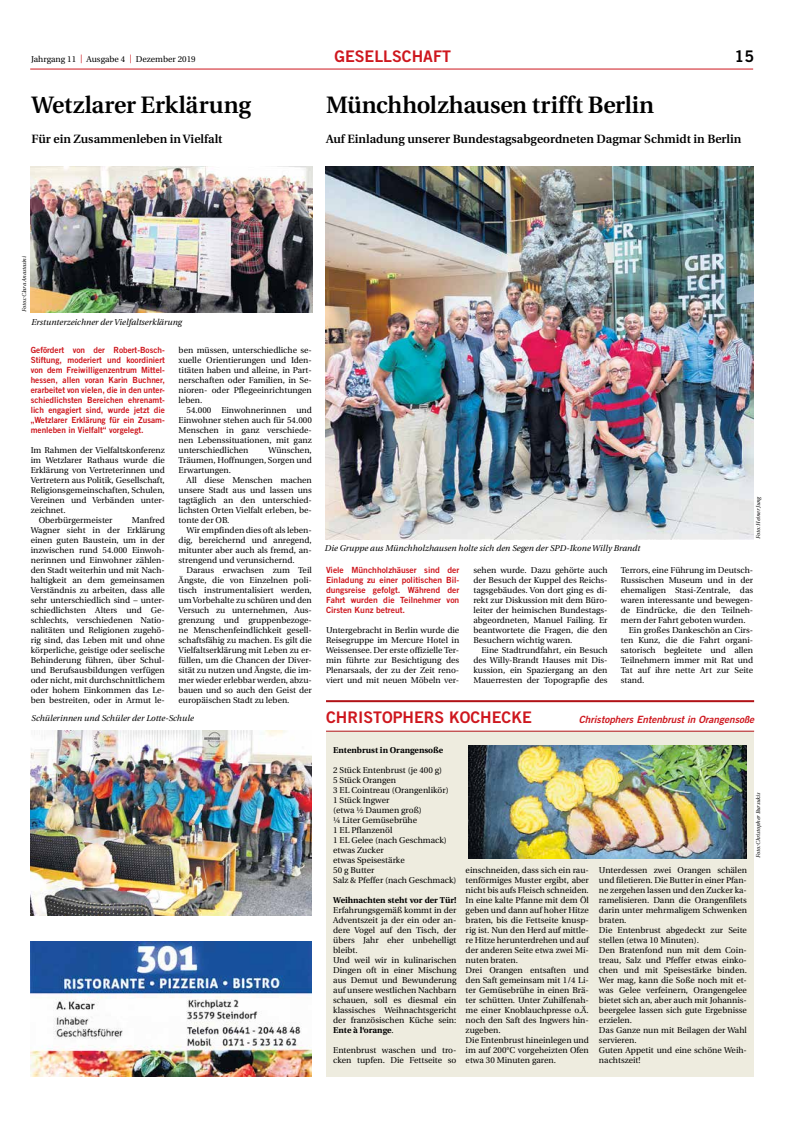
<style>
.page{position:relative;width:808px;height:1134px;background:#fff}
.page>*{position:absolute;margin:0;border:0;box-sizing:border-box;transform-origin:0 0}
.t1{font:600 23.7px "Utopia";letter-spacing:-.01em;color:#000}
.t2{font:16px "Trade Gothic Bold Two";color:#ce171e}
.t3{font:16px "Trade Gothic Bold Two";color:#000}
.t4{font:600 12px "Utopia";color:#000}
.t5{font:italic 10px "Trade Gothic Bold Two";color:#ce171e}
.t6{font:8.5px/10px "Utopia";color:#000;text-align:justify}
.t7{font:8.5px/10px "Trade Gothic Bold Two";color:#ce171e;text-align:justify}
.t8{font:italic 8.5px "Utopia";color:#000}
.t9{font:700 8.5px "Utopia";color:#000}
.t10{font:italic 5.5px "Utopia";color:#000}
.s1{font-size:11.9px;color:#ce171e}
.s2{font-weight:700}
</style>
<div class="page">
<div style="left:326px;top:731px;width:428px;height:346px;background:#eeecdf"></div>
<hr style="left:30px;top:69px;width:723px;height:1px;background:#ce171e">
<hr style="left:326px;top:700px;width:428px;height:2px;background:#b11116">
<hr style="left:326px;top:731px;width:428px;height:1px;background:#b11116">
<img style="left:468px;top:746px;width:278px;height:112px">
<img style="left:325px;top:166px;width:428px;height:374px">
<img style="left:30px;top:166px;width:282px;height:146px">
<img style="left:30px;top:731px;width:281px;height:184px">
<img style="left:31px;top:941px;width:280px;height:136px">
<p class="t6" style="left:31px;top:55px;width:166px">Jahrgang 11 <span class="s1">|</span> Ausgabe 4 <span class="s1">|</span> Dezember 2019</p>
<h2 class="t2" style="left:334px;top:47px;width:118px">GESELLSCHAFT</h2>
<h2 class="t3" style="left:734px;top:47px;width:21px">15</h2>
<h1 class="t1" style="left:31px;top:92px;width:221px">Wetzlarer Erklärung</h1>
<h3 class="t4" style="left:31px;top:132px;width:193px">Für ein Zusammenleben in Vielfalt</h3>
<h1 class="t1" style="left:326px;top:92px;width:330px">Münchholzhausen trifft Berlin</h1>
<h3 class="t4" style="left:326px;top:132px;width:417px">Auf Einladung unserer Bundestagsabgeordneten Dagmar Schmidt in Berlin</h3>
<p class="t10" style="left:21px;top:312px;width:57px;rotate:-90deg">Fotos: Clara Anastasini</p>
<p class="t8" style="left:31px;top:318px;width:152px">Erstunterzeichner der Vielfaltserklärung</p>
<p class="t7" style="left:31px;top:345px;width:136px">Gefördert von der Robert-Bosch-Stiftung, moderiert und koordiniert von dem Freiwilligenzentrum Mittel&shy;hessen, allen voran Karin Buchner, erarbeitet von vielen, die in den unter&shy;schiedlichsten Bereichen ehrenamt&shy;lich engagiert sind, wurde jetzt die „Wetzlarer Erklärung für ein Zusam&shy;menleben in Vielfalt“ vorgelegt.</p>
<p class="t6" style="left:31px;top:445px;width:136px">Im Rahmen der Vielfaltskonferenz</p>
<p class="t6" style="left:31px;top:455px;width:136px">im Wetzlarer Rathaus wurde die</p>
<p class="t6" style="left:31px;top:465px;width:136px">Erklärung von Vertreterinnen und</p>
<p class="t6" style="left:31px;top:475px;width:136px">Vertretern aus Politik, Gesellschaft,</p>
<p class="t6" style="left:31px;top:485px;width:136px">Religionsgemeinschaften, Schulen,</p>
<p class="t6" style="left:31px;top:495px;width:136px">Vereinen und Verbänden unter-</p>
<p class="t6" style="left:31px;top:505px;width:37px">zeichnet.</p>
<p class="t6" style="left:39px;top:515px;width:75px">Oberbürgermeister</p>
<p class="t6" style="left:31px;top:515px;width:136px;text-indent:101px">Manfred Wagner sieht in der Erklärung einen guten Baustein, um in der inzwischen rund 54.000 Einwoh&shy;nerinnen und Einwohner zählen&shy;den Stadt weiterhin und mit Nach&shy;haltigkeit an dem gemeinsamen Verständnis zu arbeiten, dass alle sehr unterschiedlich sind – unter&shy;schiedlichsten Alters und Ge&shy;schlechts, verschiedenen Natio&shy;nalitäten und Religionen zugehö&shy;rig sind, das Leben mit und ohne körperliche, geistige oder seelische Behinderung führen, über Schul&shy;und Berufsausbildungen verfügen oder nicht, mit durchschnittlichem oder hohem Einkommen das Le&shy;ben bestreiten, oder in Armut le-</p>
<p class="t6" style="left:179px;top:345px;width:135px">ben müssen, unterschiedliche se&shy;xuelle Orientierungen und Iden&shy;titäten haben und alleine, in Part&shy;nerschaften oder Familien, in Se&shy;nioren- oder Pflegeeinrichtungen leben.</p>
<p class="t6" style="left:179px;top:405px;width:135px;text-indent:8px">54.000 Einwohnerinnen und Einwohner stehen auch für 54.000<br>Menschen in ganz verschiede&shy;nen Lebenssituationen, mit ganz unterschiedlichen</p>
<p class="t6" style="left:179px;top:445px;width:135px;text-indent:90px">Wünschen, Träumen, Hoffnungen, Sorgen und Erwartungen.</p>
<p class="t6" style="left:179px;top:475px;width:135px;text-indent:8px">All diese Menschen machen unsere Stadt aus und lassen uns tagtäglich an den unterschied&shy;lichsten Orten Vielfalt erleben, be&shy;tonte der OB.</p>
<p class="t6" style="left:179px;top:525px;width:135px;text-indent:8px">Wir empfinden dies oft als leben&shy;dig, bereichernd und anregend, mitunter aber auch als fremd, an&shy;strengend und verunsichernd.</p>
<p class="t6" style="left:179px;top:565px;width:135px;text-indent:8px">Daraus erwachsen zum Teil Ängste, die von Einzelnen poli&shy;tisch instrumentalisiert werden, um Vorbehalte zu schüren und den Versuch zu unternehmen, Aus&shy;grenzung und gruppenbezoge&shy;ne Menschenfeindlichkeit gesell&shy;schaftsfähig zu machen. Es gilt die Vielfaltserklärung mit Leben zu er&shy;füllen, um die Chancen der Diver&shy;sität zu nutzen und Ängste, die im&shy;mer wieder erlebbar werden, abzu&shy;bauen und so auch den Geist der europäischen Stadt zu leben.</p>
<p class="t8" style="left:31px;top:713px;width:164px">Schülerinnen und Schüler der Lotte-Schule</p>
<p class="t8" style="left:325px;top:543px;width:317px">Die Gruppe aus Münchholzhausen holte sich den Segen der SPD-Ikone Willy Brandt</p>
<p class="t10" style="left:755px;top:539px;width:43px;rotate:-90deg">Foto: Heiner Jung</p>
<p class="t7" style="left:326px;top:565px;width:135px">Viele Münchholzhäuser sind der Einladung zu einer politischen Bil&shy;dungsreise gefolgt. Während der Fahrt wurden die Teilnehmer von Cirsten Kunz betreut.</p>
<p class="t6" style="left:326px;top:625px;width:135px">Untergebracht in Berlin wurde die Reisegruppe im Mercure Hotel in Weissensee. Der erste offizielle Ter&shy;min führte zur Besichtigung des Plenarsaals, der zu der Zeit reno&shy;viert und mit neuen Möbeln ver-</p>
<p class="t6" style="left:473px;top:565px;width:136px">sehen wurde. Dazu gehörte auch der Besuch der Kuppel des Reichs&shy;tagsgebäudes. Von dort ging es di&shy;rekt zur Diskussion mit dem Büro&shy;leiter der heimischen Bundestags&shy;abgeordneten, Manuel Failing. Er beantwortete die Fragen, die den Besuchern wichtig waren.</p>
<p class="t6" style="left:473px;top:645px;width:136px;text-indent:8px">Eine Stadtrundfahrt, ein Besuch des Willy-Brandt Hauses mit Dis&shy;kussion, ein Spaziergang an den Mauerresten der Topograpfie des</p>
<p class="t6" style="left:621px;top:565px;width:134px">Terrors, eine Führung im Deutsch-</p>
<p class="t6" style="left:621px;top:575px;width:134px">Russischen Museum und in der</p>
<p class="t6" style="left:621px;top:585px;width:134px">ehemaligen Stasi-Zentrale, das</p>
<p class="t6" style="left:621px;top:595px;width:134px">waren interessante und bewegen-</p>
<p class="t6" style="left:621px;top:605px;width:134px">de Eindrücke, die den Teilneh-</p>
<p class="t6" style="left:621px;top:615px;width:126px">mern der Fahrt geboten wurden.</p>
<p class="t6" style="left:629px;top:625px;width:126px">Ein großes Dankeschön an Cirs-</p>
<p class="t6" style="left:621px;top:635px;width:134px">ten Kunz, die die Fahrt organi-</p>
<p class="t6" style="left:621px;top:645px;width:134px">satorisch begleitete und allen</p>
<p class="t6" style="left:621px;top:655px;width:134px">Teilnehmern immer mit Rat und</p>
<p class="t6" style="left:621px;top:665px;width:134px">Tat auf ihre nette Art zur Seite</p>
<p class="t6" style="left:621px;top:675px;width:25px">stand.</p>
<h2 class="t2" style="left:326px;top:707px;width:207px">CHRISTOPHERS KOCHECKE</h2>
<p class="t5" style="left:579px;top:713px;width:177px">Christophers Entenbrust in Orangensoße</p>
<p class="t9" style="left:333px;top:745px;width:112px">Entenbrust in Orangensoße</p>
<p class="t6" style="left:333px;top:765px;width:125px;text-align:left">2 Stück Entenbrust (je 400 g)<br>5 Stück Orangen<br>3 EL Cointreau (Orangenlikör)<br>1 Stück Ingwer<br>(etwa ½ Daumen groß)<br>¼ Liter Gemüsebrühe<br>1 EL Pflanzenöl<br>1 EL Gelee (nach Geschmack) etwas Zucker<br>etwas Speisestärke<br>50 g Butter<br>Salz &amp; Pfeffer (nach Geschmack)</p>
<p class="t9" style="left:333px;top:895px;width:125px">Weihnachten steht vor der Tür!</p>
<p class="t6" style="left:333px;top:905px;width:125px;text-align:left">Erfahrungsgemäß kommt in der<br>Adventszeit ja der ein oder an&shy;dere Vogel auf den Tisch, der übers Jahr eher unbehelligt bleibt.<br>Und weil wir in kulinarischen<br>Dingen oft in einer Mischung aus Demut und Bewunderung auf unsere westlichen Nachbarn schauen, soll es diesmal ein klassisches Weihnachtsgericht der französischen Küche sein:<br><span class="s2">Ente à l‘orange</span>.</p>
<p class="t6" style="left:333px;top:1045px;width:125px">Entenbrust waschen und tro&shy;cken tupfen. Die Fettseite so</p>
<p class="t6" style="left:466px;top:865px;width:125px;text-align:left">einschneiden, dass sich ein rau&shy;tenförmiges Muster ergibt, aber nicht bis aufs Fleisch schneiden.<br>In eine kalte Pfanne mit dem Öl geben und dann auf hoher Hitze braten, bis die Fettseite knusp&shy;rig ist. Nun den Herd auf mittle&shy;re Hitze herunterdrehen und auf der anderen Seite etwa zwei Mi&shy;nuten braten.<br>Drei Orangen entsaften und den Saft gemeinsam mit 1/4 Li&shy;ter Gemüsebrühe in einen Brä&shy;ter schütten. Unter Zuhilfenah&shy;me einer Knoblauchpresse o.Ä. noch den Saft des Ingwers hin&shy;zugeben.<br>Die Entenbrust hineinlegen und im auf 200°C vorgeheizten Ofen etwa 30 Minuten garen.</p>
<p class="t6" style="left:599px;top:865px;width:149px;text-align:left">Unterdessen zwei Orangen schälen und filetieren. Die Butter in einer Pfan&shy;ne zergehen lassen und den Zucker ka&shy;ramelisieren. Dann die Orangenfilets darin unter mehrmaligem Schwenken braten.<br>Die Entenbrust abgedeckt zur Seite stellen (etwa 10 Minuten).<br>Den Bratenfond nun mit dem Coin&shy;treau, Salz und Pfeffer etwas einko&shy;chen und mit Speisestärke binden.<br>Wer mag, kann die Soße noch mit et&shy;was Gelee verfeinern, Orangengelee bietet sich an, aber auch mit Johannis&shy;beergelee lassen sich gute Ergebnisse erzielen.<br>Das Ganze nun mit Beilagen der Wahl servieren.<br>Guten Appetit und eine schöne Weih&shy;nachtszeit!</p>
<p class="t10" style="left:755px;top:858px;width:67px;rotate:-90deg">Foto: Christopher Bursukis</p>
</div>
